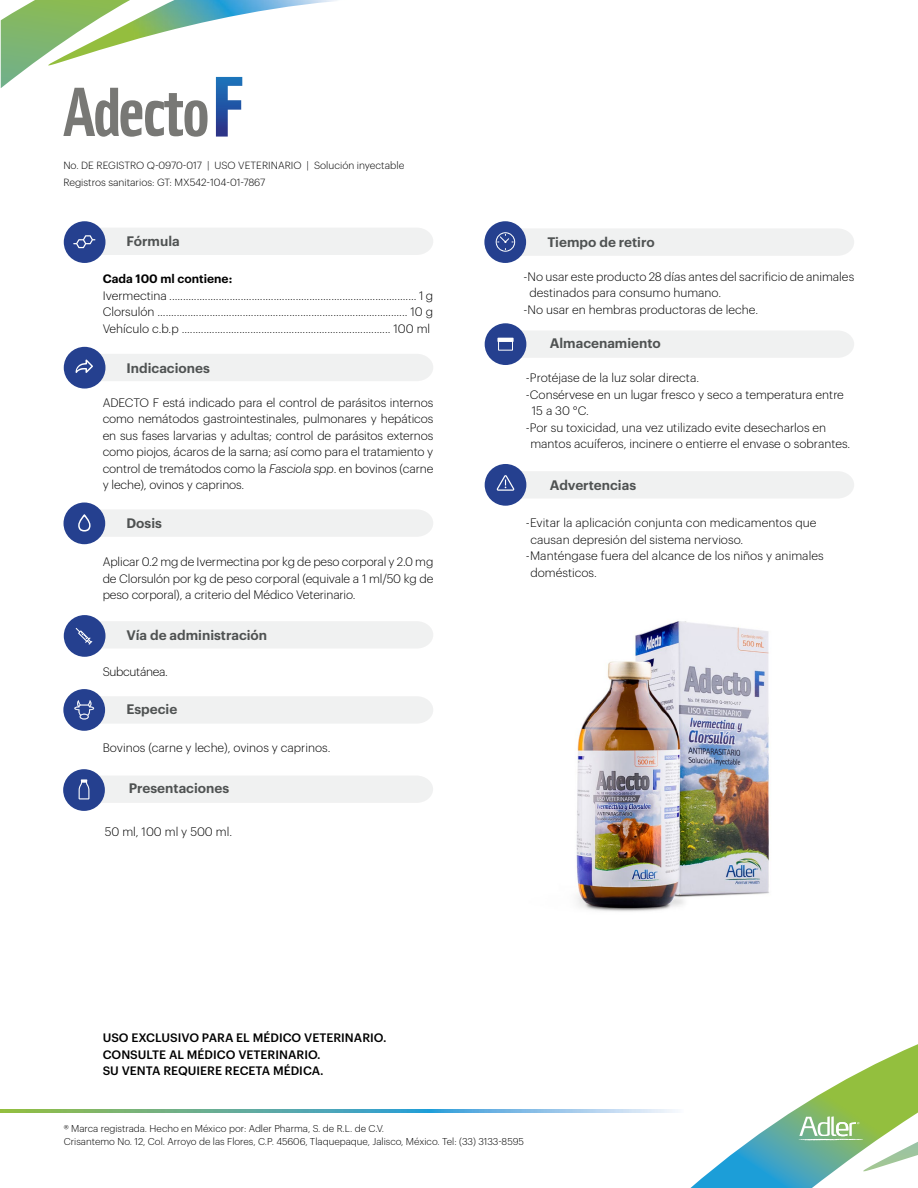
<style>
.page{position:relative;width:918px;height:1188px;background:#fff}
.page>*{position:absolute;margin:0;border:0;box-sizing:border-box;transform-origin:0 0}
.t1{font:600 13.5px "Graphik";color:#4f5252}
.t2{font:300 12px/16.5px "Graphik";color:#000;text-align:justify}
.t3{font:500 12px/16.5px "Graphik";color:#000}
.t4{font:600 12px "Graphik";color:#000}
.t5{font:300 12px "Graphik";letter-spacing:-.025em;color:#000}
.t6{font:300 10.2px/16.5px "Graphik";color:#000}
.t7{font:300 9.75px/13.5px "Graphik";color:#000}
.s1{font-style:italic}
</style>
<div class="page">
<img style="left:208px;top:0;width:129px;height:22px">
<img style="left:0;top:1110px;width:676px;height:3px">
<svg style="left:690px;top:1044px;width:228px;height:144px"></svg>
<div style="left:64px;top:221px;width:41px;height:42px;background:#25408f;border-radius:50%"></div>
<svg style="left:73px;top:228px;width:360px;height:27px"></svg>
<div style="left:64px;top:347px;width:41px;height:42px;background:#25408f;border-radius:50%"></div>
<svg style="left:75px;top:354px;width:358px;height:27px"></svg>
<div style="left:64px;top:503px;width:41px;height:41px;background:#25408f;border-radius:50%"></div>
<svg style="left:78px;top:509px;width:355px;height:28px"></svg>
<div style="left:64px;top:615px;width:41px;height:42px;background:#25408f;border-radius:50%"></div>
<svg style="left:75px;top:621px;width:358px;height:28px"></svg>
<div style="left:63px;top:769px;width:42px;height:42px;background:#25408f;border-radius:50%"></div>
<svg style="left:78px;top:776px;width:355px;height:27px"></svg>
<div style="left:485px;top:323px;width:41px;height:42px;background:#25408f;border-radius:50%"></div>
<svg style="left:497px;top:330px;width:357px;height:28px"></svg>
<hr style="left:497px;top:338px;width:17px;height:4px;background:#fff">
<div style="left:485px;top:464px;width:41px;height:42px;background:#25408f;border-radius:50%"></div>
<svg style="left:496px;top:471px;width:358px;height:28px"></svg>
<div style="left:63px;top:689px;width:42px;height:42px;background:#25408f;border-radius:50%"></div>
<svg style="left:74px;top:696px;width:359px;height:28px"></svg>
<div style="left:484px;top:221px;width:42px;height:42px;background:#25408f;border-radius:50%"></div>
<svg style="left:495px;top:228px;width:359px;height:28px"></svg>
<img style="left:576px;top:621px;width:193px;height:291px">
<svg style="left:216px;top:77px;width:26px;height:60px"></svg>
<svg style="left:1px;top:0;width:207px;height:137px"></svg>
<p class="t6" style="left:63px;top:156px;width:342px">No. DE REGISTRO Q-0970-017 | USO VETERINARIO | Solución inyectable<br>Registros sanitarios: GT: MX542-104-01-7867</p>
<p class="t1" style="left:126px;top:231px;width:55px">Fórmula</p>
<p class="t4" style="left:103px;top:270px;width:131px">Cada 100 ml contiene:</p>
<p class="t2" style="left:103px;top:286px;width:332px">Ivermectina .......................................................................................... 1 g Clorsulón ........................................................................................... 10 g Vehículo c.b.p ............................................................................ 100 ml</p>
<p class="t1" style="left:126px;top:357px;width:85px">Indicaciones</p>
<p class="t2" style="left:103px;top:393px;width:332px">ADECTO F está indicado para el control de parásitos internos como nemátodos gastrointestinales, pulmonares y hepáticos en sus fases larvarias y adultas; control de parásitos externos como piojos, ácaros de la sarna; así como para el tratamiento y control de tremátodos como la <span class="s1">Fasciola spp</span>. en bovinos (carne y leche), ovinos y caprinos.</p>
<p class="t1" style="left:126px;top:513px;width:37px">Dosis</p>
<p class="t2" style="left:103px;top:553px;width:332px">Aplicar 0.2 mg de Ivermectina por kg de peso corporal y 2.0 mg de Clorsulón por kg de peso corporal (equivale a 1 ml/50 kg de peso corporal), a criterio del Médico Veterinario.</p>
<p class="t1" style="left:126px;top:625px;width:142px">Vía de administración</p>
<p class="t5" style="left:103px;top:663px;width:67px">Subcutánea.</p>
<p class="t1" style="left:126px;top:699px;width:52px">Especie</p>
<p class="t2" style="left:103px;top:739px;width:229px">Bovinos (carne y leche), ovinos y caprinos.</p>
<p class="t1" style="left:129px;top:777px;width:102px">Presentaciones</p>
<p class="t2" style="left:105px;top:823px;width:129px">50 ml, 100 ml y 500 ml.</p>
<p class="t3" style="left:103px;top:1029px;width:285px">USO EXCLUSIVO PARA EL MÉDICO VETERINARIO.<br>CONSULTE AL MÉDICO VETERINARIO.<br>SU VENTA REQUIERE RECETA MÉDICA.</p>
<p class="t1" style="left:547px;top:231px;width:109px">Tiempo de retiro</p>
<p class="t2" style="left:524px;top:267px;width:332px">-No usar este producto 28 días antes del sacrificio de animales</p>
<p class="t2" style="left:530px;top:284px;width:193px">destinados para consumo humano.</p>
<p class="t2" style="left:524px;top:300px;width:236px">-No usar en hembras productoras de leche.</p>
<p class="t1" style="left:550px;top:333px;width:113px">Almacenamiento</p>
<p class="t2" style="left:526px;top:369px;width:175px">-Protéjase de la luz solar directa.</p>
<p class="t2" style="left:526px;top:385px;width:319px">-Consérvese en un lugar fresco y seco a temperatura entre</p>
<p class="t2" style="left:532px;top:402px;width:59px">15 a 30 °C.</p>
<p class="t2" style="left:526px;top:418px;width:302px">-Por su toxicidad, una vez utilizado evite desecharlos en</p>
<p class="t2" style="left:530px;top:435px;width:321px">mantos acuíferos, incinere o entierre el envase o sobrantes.</p>
<p class="t1" style="left:550px;top:475px;width:88px">Advertencias</p>
<p class="t2" style="left:526px;top:514px;width:292px">-Evitar la aplicación conjunta con medicamentos que</p>
<p class="t2" style="left:530px;top:530px;width:214px">causan depresión del sistema nervioso.</p>
<p class="t2" style="left:526px;top:547px;width:299px">-Manténgase fuera del alcance de los niños y animales</p>
<p class="t2" style="left:530px;top:563px;width:68px">domésticos.</p>
<p class="t7" style="left:64px;top:1121px;width:462px">® Marca registrada. Hecho en México por: Adler Pharma, S. de R.L. de C.V.<br>Crisantemo No. 12, Col. Arroyo de las Flores, C.P. 45606, Tlaquepaque, Jalisco, México. Tel: (33) 3133-8595</p>
</div>
